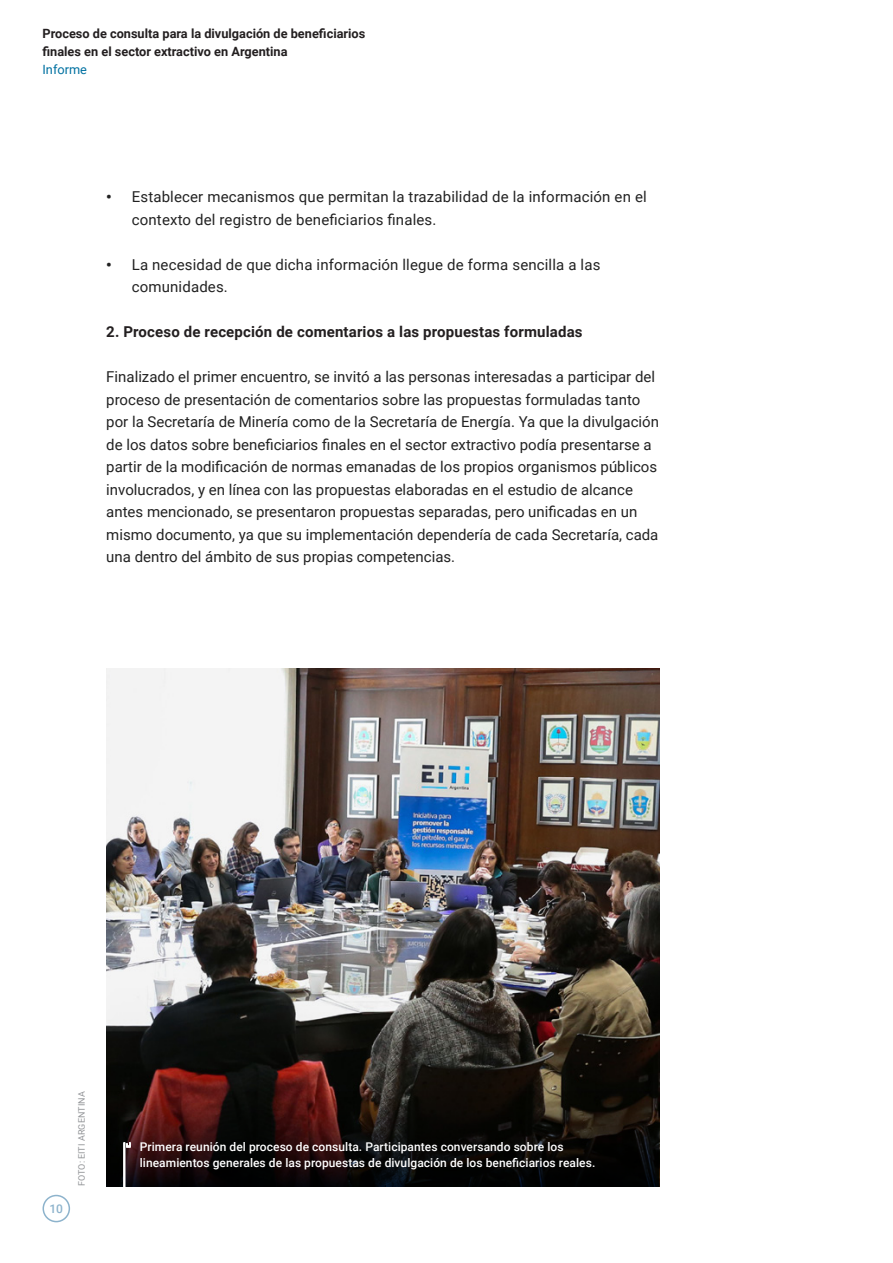
<style>
.page{position:relative;width:893px;height:1263px;background:#fff}
.page>*{position:absolute;margin:0;border:0;box-sizing:border-box;transform-origin:0 0}
.t1{font:15px/22.5px "Roboto";color:#222}
.Body_copy_bold{font:700 15px "Roboto";letter-spacing:.01em;color:#231f20}
.t2{font:700 12.75px/18px "Roboto";color:#231f20}
.t3{font:12.75px "Roboto";color:#0071a1}
.Source{font:500 12px/16.5px "Roboto";letter-spacing:.005em;color:#fff}
.t4{font:500 12px "Roboto";color:#8db3cc}
.Photo_credit{font:9px "Roboto";letter-spacing:.015em;color:#939598}
.s1{font-weight:900}
</style>
<div class="page">
<div style="left:43px;top:1195px;width:27px;height:27px;border:2px solid #8db3cc;border-radius:50%"></div>
<img style="left:106px;top:668px;width:553px;height:413px">
<svg style="left:106px;top:1081px;width:553px;height:106px;background:#1a0d0b"></svg>
<svg style="left:119px;top:1142px;width:12px;height:45px"></svg>
<p class="t2" style="left:43px;top:24px;width:324px">Proceso de consulta para la divulgación de beneficiarios finales en el sector extractivo en Argentina</p>
<p class="t3" style="left:43px;top:60px;width:46px">Informe</p>
<p class="t1" style="left:132px;top:185px;width:516px;text-indent:-26px"><span class="s1">•</span> Establecer mecanismos que permitan la trazabilidad de la información en el contexto del registro de beneficiarios finales.</p>
<p class="t1" style="left:132px;top:253px;width:470px;text-indent:-26px"><span class="s1">•</span> La necesidad de que dicha información llegue de forma sencilla a las comunidades.</p>
<p class="Body_copy_bold" style="left:106px;top:322px;width:478px">2. Proceso de recepción de comentarios a las propuestas formuladas</p>
<p class="t1" style="left:106px;top:365px;width:554px">Finalizado el primer encuentro, se invitó a las personas interesadas a participar del proceso de presentación de comentarios sobre las propuestas formuladas tanto por la Secretaría de Minería como de la Secretaría de Energía. Ya que la divulgación de los datos sobre beneficiarios finales en el sector extractivo podía presentarse a partir de la modificación de normas emanadas de los propios organismos públicos involucrados, y en línea con las propuestas elaboradas en el estudio de alcance antes mencionado, se presentaron propuestas separadas, pero unificadas en un mismo documento, ya que su implementación dependería de cada Secretaría, cada una dentro del ámbito de sus propias competencias.</p>
<p class="t4" style="left:49px;top:1200px;width:15px">10</p>
<p class="Photo_credit" style="left:75px;top:1186px;width:97px;rotate:-90deg">FOTO: EITI ARGENTINA</p>
<p class="Source" style="left:140px;top:1138px;width:457px">Primera reunión del proceso de consulta. Participantes conversando sobre los lineamientos generales de las propuestas de divulgación de los beneficiarios reales.</p>
</div>
